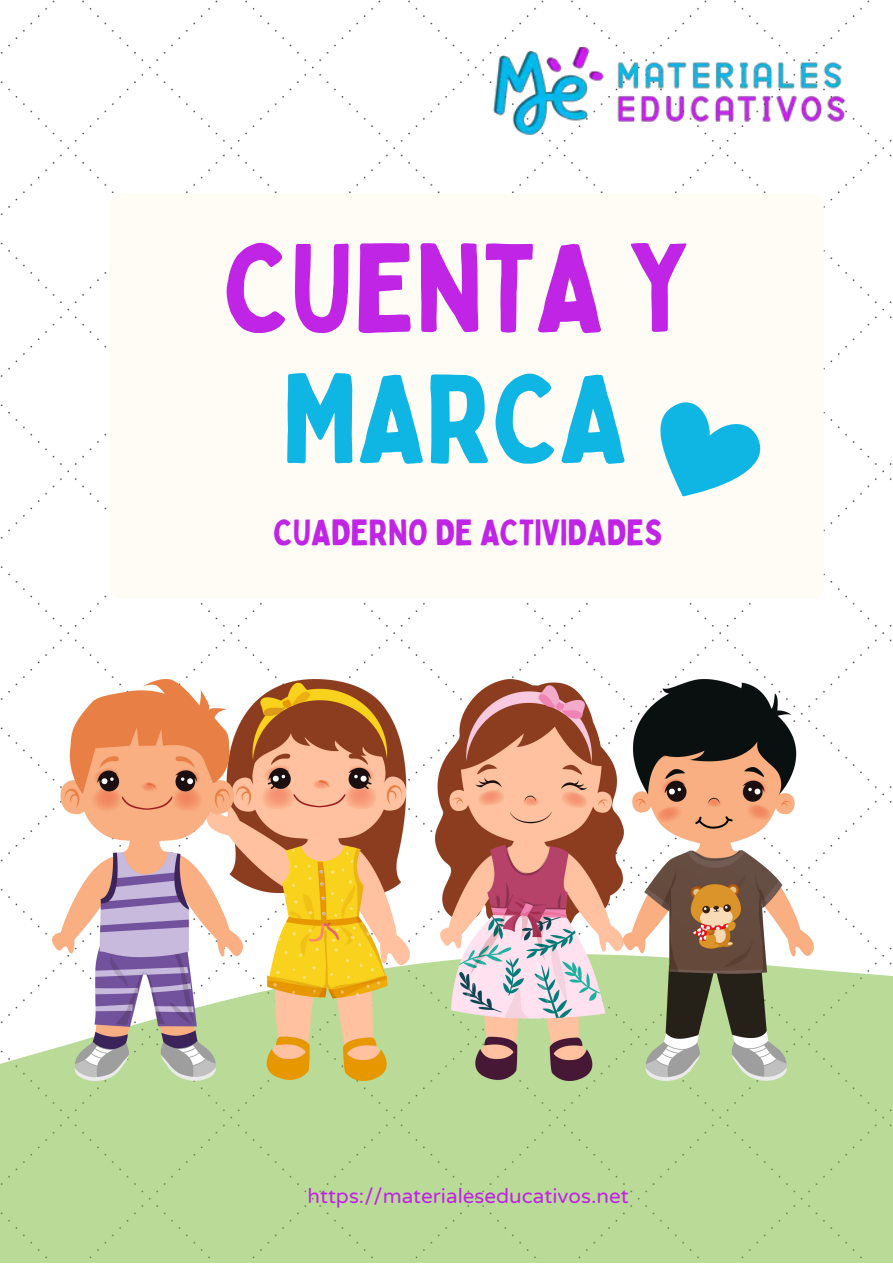
<style>
.page{position:relative;width:893px;height:1264px;background:#fff}
.page>*{position:absolute;margin:0;border:0;box-sizing:border-box;transform-origin:0 0}
.t1{font:123.6px "Bobby Jones";color:#c024e5}
.t2{font:123.6px "Bobby Jones";color:#0fb6e4}
.t3{font:36px "Bobby Jones";color:#c024e5}
.t4{font:20.7px "Varela Round";color:#c024e5}
</style>
<div class="page">
<div style="left:109px;top:194px;width:714px;height:404px;background:#fffcf5;border-radius:11px"></div>
<svg style="left:660px;top:402px;width:101px;height:95px"></svg>
<img style="left:489px;top:48px;width:359px;height:87px">
<div style="left:0;top:954px;width:892px;height:308px;background:#bada97"></div>
<img style="left:242px;top:679px;width:167px;height:401px">
<img style="left:435px;top:679px;width:378px;height:401px">
<img style="left:52px;top:679px;width:190px;height:401px">
<p class="t1" style="left:224px;top:210px;width:466px">CUENTA Y</p>
<p class="t2" style="left:282px;top:340px;width:346px">MARCA</p>
<p class="t3" style="left:273px;top:510px;width:391px">CUADERNO DE ACTIVIDADES</p>
<p class="t4" style="left:307px;top:1183px;width:322px">https://materialeseducativos.net</p>
</div>
